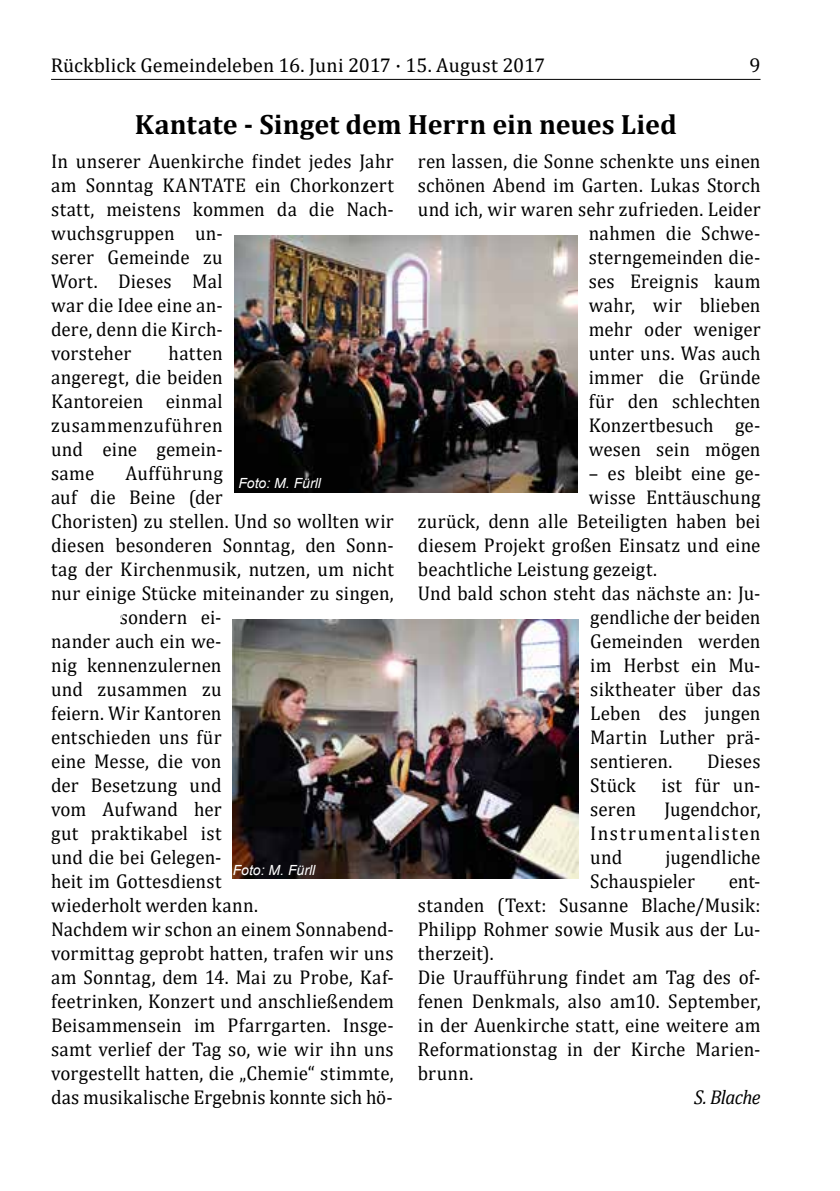
<style>
.page{position:relative;width:840px;height:1191px;background:#fff}
.page>*{position:absolute;margin:0;border:0;box-sizing:border-box;transform-origin:0 0}
.t1{font:700 28px "Cambria";color:#000}
.t2{font:20px/24px "Cambria";letter-spacing:.01em;color:#000;scale:.95 1}
.t3{font:20px "Cambria";letter-spacing:.01em;color:#000}
.t4{font:italic 20px "Cambria";letter-spacing:-.035em;color:#000;scale:.95 1}
.t5{font:italic 14px "Arial";color:#fff}
</style>
<div class="page">
<hr style="left:52px;top:79px;width:707px;height:1px;background:#000">
<img style="left:233px;top:619px;width:345px;height:259px">
<img style="left:234px;top:235px;width:343px;height:257px">
<p class="t3" style="left:51px;top:53px;width:496px">Rückblick Gemeindeleben 16. Juni 2017 · 15. August 2017</p>
<p class="t3" style="left:749px;top:53px;width:13px">9</p>
<h1 class="t1" style="left:135px;top:105px;width:543px">Kantate - Singet dem Herrn ein neues Lied</h1>
<p class="t2" style="left:51px;top:149px;width:362px">In unserer Auenkirche findet jedes Jahr am Sonntag KANTATE ein Chorkonzert statt, meistens kommen da die Nach&shy;wuchsgruppen un-<br>serer Gemeinde zu<br>Wort. Dieses Mal<br>war die Idee eine an-<br>dere, denn die Kirch-<br>vorsteher</p>
<p class="t2" style="left:417px;top:149px;width:362px;text-align:right">ren lassen, die Sonne schenkte uns einen schönen Abend im Garten. Lukas Storch und ich, wir waren sehr zufrieden. Leider nahmen die Schwe-<br>sterngemeinden die-<br>ses Ereignis kaum<br>wahr, wir blieben<br>mehr oder weniger<br>unter uns. Was auch<br>immer die Gründe<br>für den schlechten<br>Konzertbesuch ge-<br>wesen sein mögen</p>
<p class="t2" style="left:588px;top:461px;width:182px">– es bleibt eine ge-</p>
<p class="t2" style="left:588px;top:485px;width:182px">wisse Enttäuschung</p>
<p class="t2" style="left:417px;top:509px;width:362px">zurück, denn alle Beteiligten haben bei</p>
<p class="t2" style="left:417px;top:533px;width:362px">diesem Projekt großen Einsatz und eine</p>
<p class="t2" style="left:417px;top:557px;width:253px">beachtliche Leistung gezeigt.</p>
<p class="t2" style="left:417px;top:581px;width:362px">Und bald schon steht das nächste an: Ju-</p>
<p class="t2" style="left:590px;top:605px;width:181px">gendliche der beiden</p>
<p class="t2" style="left:590px;top:629px;width:181px">Gemeinden werden</p>
<p class="t2" style="left:590px;top:653px;width:181px">im Herbst ein Mu-</p>
<p class="t2" style="left:590px;top:677px;width:181px">siktheater über das</p>
<p class="t2" style="left:590px;top:701px;width:181px">Leben des jungen</p>
<p class="t2" style="left:590px;top:725px;width:181px">Martin Luther prä-</p>
<p class="t2" style="left:590px;top:749px;width:88px">sentieren.</p>
<p class="t2" style="left:706px;top:749px;width:58px">Dieses</p>
<p class="t2" style="left:590px;top:773px;width:49px">Stück</p>
<p class="t2" style="left:661px;top:773px;width:106px">ist für un-</p>
<p class="t2" style="left:590px;top:797px;width:50px">seren</p>
<p class="t2" style="left:51px;top:341px;width:182px;text-align:justify;text-indent:117px">hatten angeregt, die beiden Kantoreien einmal zusammenzuführen und eine gemein&shy;same</p>
<p class="t2" style="left:126px;top:461px;width:104px">Aufführung</p>
<p class="t2" style="left:51px;top:485px;width:182px">auf die Beine (der</p>
<p class="t2" style="left:51px;top:509px;width:362px">Choristen) zu stellen. Und so wollten wir</p>
<p class="t2" style="left:51px;top:533px;width:362px">diesen besonderen Sonntag, den Sonn-</p>
<p class="t2" style="left:51px;top:557px;width:362px">tag der Kirchenmusik, nutzen, um nicht</p>
<p class="t2" style="left:51px;top:581px;width:362px">nur einige Stücke miteinander zu singen,</p>
<p class="t2" style="left:120px;top:605px;width:108px">sondern ei-</p>
<p class="t2" style="left:51px;top:629px;width:181px">nander auch ein we-</p>
<p class="t2" style="left:51px;top:653px;width:181px">nig kennenzulernen</p>
<p class="t2" style="left:51px;top:677px;width:181px">und zusammen zu</p>
<p class="t2" style="left:51px;top:701px;width:181px">feiern. Wir Kantoren</p>
<p class="t2" style="left:51px;top:725px;width:181px">entschieden uns für</p>
<p class="t2" style="left:51px;top:749px;width:181px">eine Messe, die von</p>
<p class="t2" style="left:51px;top:773px;width:181px">der Besetzung und</p>
<p class="t2" style="left:51px;top:797px;width:181px">vom Aufwand her</p>
<p class="t2" style="left:51px;top:821px;width:181px">gut praktikabel ist</p>
<p class="t2" style="left:51px;top:845px;width:181px">und die bei Gelegen-</p>
<p class="t2" style="left:51px;top:869px;width:181px">heit im Gottesdienst</p>
<p class="t2" style="left:51px;top:893px;width:219px">wiederholt werden kann.</p>
<p class="t2" style="left:51px;top:917px;width:362px">Nachdem wir schon an einem Sonnabend-</p>
<p class="t2" style="left:51px;top:941px;width:362px">vormittag geprobt hatten, trafen wir uns</p>
<p class="t2" style="left:51px;top:965px;width:362px">am Sonntag, dem 14. Mai zu Probe, Kaf-</p>
<p class="t2" style="left:51px;top:989px;width:362px">feetrinken, Konzert und anschließendem</p>
<p class="t2" style="left:51px;top:1013px;width:362px">Beisammensein im Pfarrgarten. Insge-</p>
<p class="t2" style="left:51px;top:1037px;width:362px">samt verlief der Tag so, wie wir ihn uns</p>
<p class="t2" style="left:51px;top:1061px;width:362px">vorgestellt hatten, die „Chemie“ stimmte,</p>
<p class="t2" style="left:51px;top:1085px;width:361px">das musikalische Ergebnis konnte sich hö-</p>
<p class="t5" style="left:238px;top:474px;width:84px">Foto: M. Fürll</p>
<p class="t2" style="left:590px;top:797px;width:181px;text-align:justify;text-indent:74px">Jugendchor, Instrumentalisten und</p>
<p class="t2" style="left:590px;top:845px;width:181px;text-indent:75px">jugendliche<br>Schauspieler</p>
<p class="t5" style="left:232px;top:861px;width:84px">Foto: M. Fürll</p>
<p class="t2" style="left:417px;top:869px;width:362px;text-indent:311px">ent&shy;standen (Text: Susanne Blache/Musik:<br>Philipp Rohmer sowie Musik aus der Lu&shy;therzeit).<br>Die Uraufführung findet am Tag des of&shy;fenen Denkmals, also am10. September, in der Auenkirche statt, eine weitere am<br>Reformationstag in der Kirche Marien&shy;brunn.</p>
<p class="t4" style="left:693px;top:1083px;width:71px">S. Blache</p>
</div>
